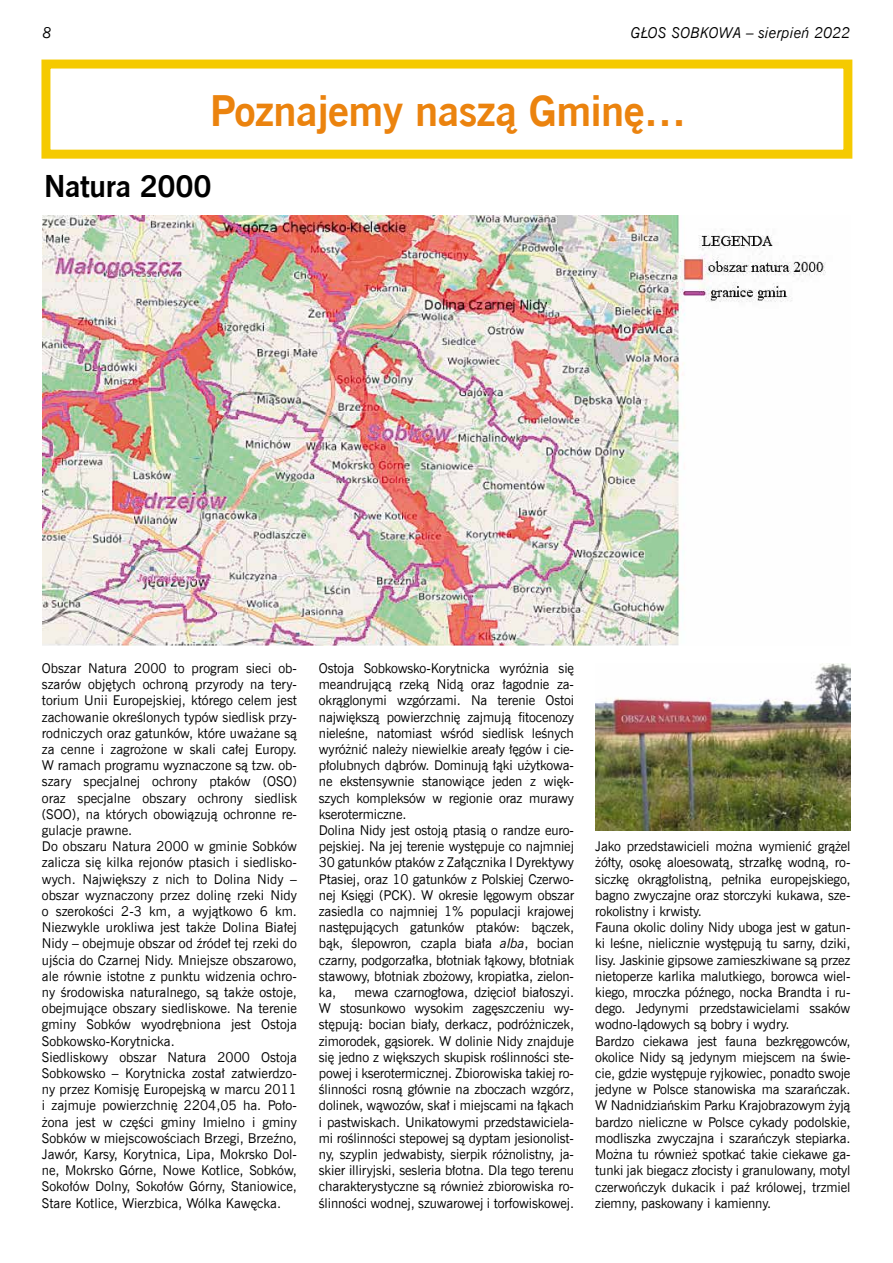
<style>
.page{position:relative;width:893px;height:1263px;background:#fff}
.page>*{position:absolute;margin:0;border:0;box-sizing:border-box;transform-origin:0 0}
.t1{font:700 42px "News Goth EU";letter-spacing:-.01em;color:#eb830e}
.t2{font:700 30px "News Goth EU";letter-spacing:-.01em;color:#000}
.t3{font:italic 15px "News Goth EU";color:#000}
.t4{font:13.5px/16.2px "News Goth EU";letter-spacing:-.01em;color:#000}
.s1{font-style:italic}
</style>
<div class="page">
<img style="left:43px;top:215px;width:783px;height:430px">
<div style="left:41px;top:60px;width:811px;height:99px;border:9px solid #f5ca00"></div>
<img style="left:595px;top:663px;width:255px;height:167px">
<p class="t3" style="left:43px;top:24px;width:11px">8</p>
<p class="t3" style="left:631px;top:24px;width:221px">GŁOS SOBKOWA – sierpień 2022</p>
<h1 class="t1" style="left:210px;top:85px;width:478px">Poznajemy naszą Gminę…</h1>
<h2 class="t2" style="left:44px;top:167px;width:169px">Natura 2000</h2>
<p class="t4" style="left:42px;top:660px;width:257px">Obszar Natura 2000 to program sieci ob&shy;szarów objętych ochroną przyrody na tery&shy;torium Unii Europejskiej, którego celem jest zachowanie określonych typów siedlisk przy&shy;rodniczych oraz gatunków, które uważane są za cenne i zagrożone w skali całej Europy.<br>W ramach programu wyznaczone są tzw. ob&shy;szary specjalnej ochrony ptaków (OSO) oraz specjalne obszary ochrony siedlisk (SOO), na których obowiązują ochronne re&shy;gulacje prawne.<br>Do obszaru Natura 2000 w gminie Sobków zalicza się kilka rejonów ptasich i siedlisko&shy;wych. Największy z nich to Dolina Nidy – obszar wyznaczony przez dolinę rzeki Nidy o szerokości 2-3 km, a wyjątkowo 6 km.<br>Niezwykle urokliwa jest także Dolina Białej Nidy – obejmuje obszar od źródeł tej rzeki do ujścia do Czarnej Nidy. Mniejsze obszarowo, ale równie istotne z punktu widzenia ochro&shy;ny środowiska naturalnego, są także ostoje, obejmujące obszary siedliskowe. Na terenie gminy Sobków wyodrębniona jest Ostoja Sobkowsko-Korytnicka.<br>Siedliskowy obszar Natura 2000 Ostoja Sobkowsko – Korytnicka został zatwierdzo&shy;ny przez Komisję Europejską w marcu 2011 i zajmuje powierzchnię 2204,05 ha. Poło&shy;żona jest w części gminy Imielno i gminy Sobków w miejscowościach Brzegi, Brzeźno, Jawór, Karsy, Korytnica, Lipa, Mokrsko Dol&shy;ne, Mokrsko Górne, Nowe Kotlice, Sobków, Sokołów Dolny, Sokołów Górny, Staniowice, Stare Kotlice, Wierzbica, Wólka Kawęcka.</p>
<p class="t4" style="left:319px;top:660px;width:257px">Ostoja Sobkowsko-Korytnicka wyróżnia się meandrującą rzeką Nidą oraz łagodnie za&shy;okrąglonymi wzgórzami. Na terenie Ostoi największą powierzchnię zajmują fitocenozy nieleśne, natomiast wśród siedlisk leśnych wyróżnić należy niewielkie areały łęgów i cie&shy;płolubnych dąbrów. Dominują łąki użytkowa&shy;ne ekstensywnie stanowiące jeden z więk&shy;szych kompleksów w regionie oraz murawy kserotermiczne.<br>Dolina Nidy jest ostoją ptasią o randze euro&shy;pejskiej. Na jej terenie występuje co najmniej 30 gatunków ptaków z Załącznika I Dyrektywy Ptasiej, oraz 10 gatunków z Polskiej Czerwo&shy;nej Księgi (PCK). W okresie lęgowym obszar zasiedla co najmniej 1% populacji krajowej następujących gatunków ptaków: bączek, bąk, ślepowron<span class="s1">,</span> czapla biała <span class="s1">alba</span>, bocian czarny, podgorzałka, błotniak łąkowy, błotniak stawowy, błotniak zbożowy, kropiatka, zielon&shy;ka,</p>
<p class="t4" style="left:319px;top:984px;width:257px;text-align:justify;text-indent:36px">mewa czarnogłowa, dzięcioł białoszyi.<br>W stosunkowo wysokim zagęszczeniu wy&shy;stępują: bocian biały, derkacz, podróżniczek, zimorodek, gąsiorek. W dolinie Nidy znajduje się jedno z większych skupisk roślinności ste&shy;powej i kserotermicznej. Zbiorowiska takiej ro&shy;ślinności rosną głównie na zboczach wzgórz, dolinek, wąwozów, skał i miejscami na łąkach i pastwiskach. Unikatowymi przedstawiciela&shy;mi roślinności stepowej są dyptam jesionolist&shy;ny, szyplin jedwabisty, sierpik różnolistny, ja&shy;skier illiryjski, sesleria błotna. Dla tego terenu charakterystyczne są również zbiorowiska ro&shy;ślinności wodnej, szuwarowej i torfowiskowej.</p>
<p class="t4" style="left:595px;top:839px;width:257px">Jako przedstawicieli można wymienić grążel żółty, osokę aloesowatą, strzałkę wodną, ro&shy;siczkę okrągłolistną, pełnika europejskiego, bagno zwyczajne oraz storczyki kukawa, sze&shy;rokolistny i krwisty.<br>Fauna okolic doliny Nidy uboga jest w gatun&shy;ki leśne, nielicznie występują tu sarny, dziki, lisy. Jaskinie gipsowe zamieszkiwane są przez nietoperze karlika malutkiego, borowca wiel&shy;kiego, mroczka późnego, nocka Brandta i ru&shy;dego. Jedynymi przedstawicielami ssaków wodno-lądowych są bobry i wydry.<br>Bardzo ciekawa jest fauna bezkręgowców, okolice Nidy są jedynym miejscem na świe&shy;cie, gdzie występuje ryjkowiec, ponadto swoje jedyne w Polsce stanowiska ma szarańczak.<br>W Nadnidziańskim Parku Krajobrazowym żyją bardzo nieliczne w Polsce cykady podolskie, modliszka zwyczajna i szarańczyk stepiarka.<br>Można tu również spotkać takie ciekawe ga&shy;tunki jak biegacz złocisty i granulowany, motyl czerwończyk dukacik i paź królowej, trzmiel ziemny, paskowany i kamienny.</p>
</div>
